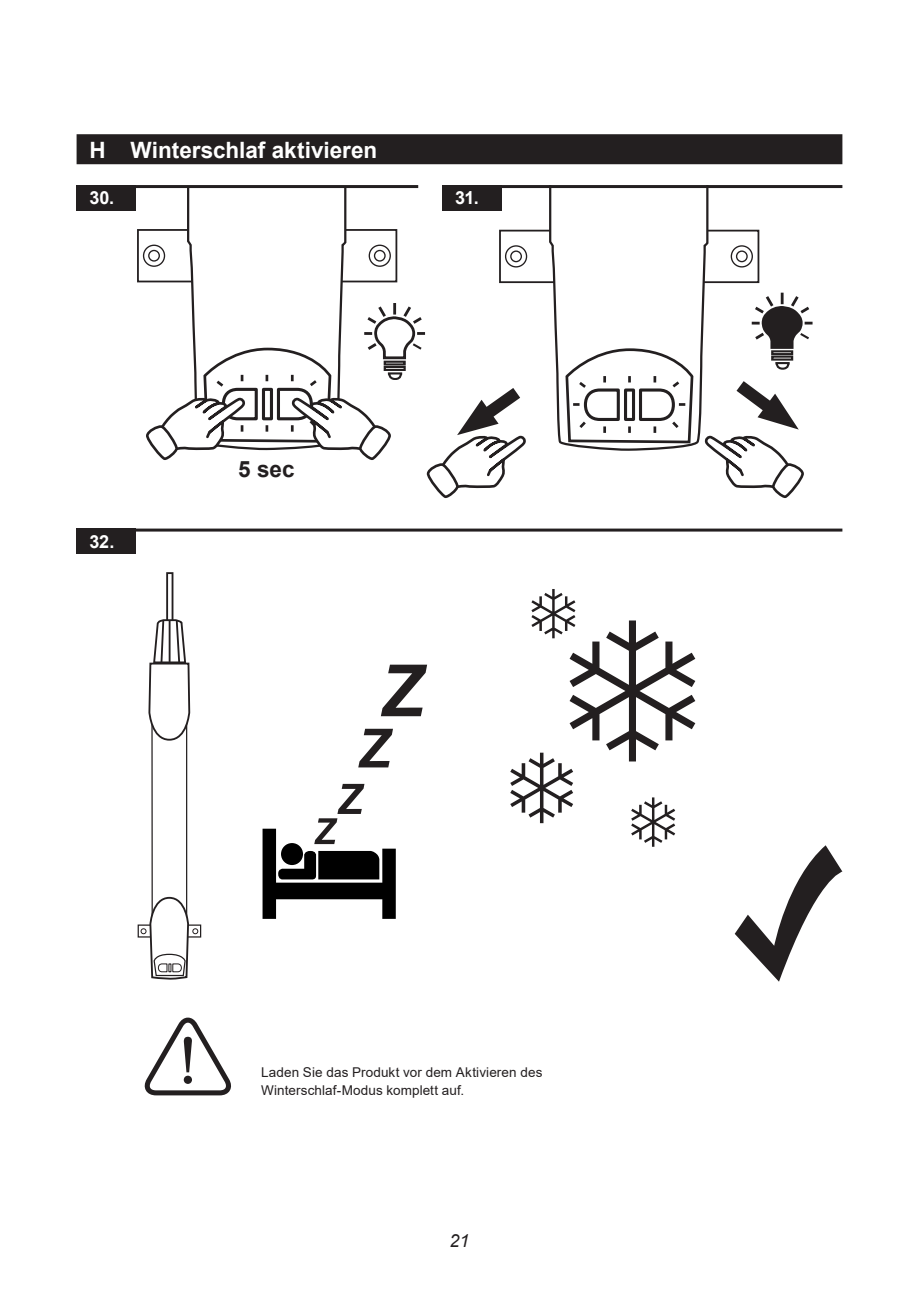
<style>
.page{position:relative;width:919px;height:1289px;background:#fff}
.page>*{position:absolute;margin:0;border:0;box-sizing:border-box;transform-origin:0 0}
._01_Headline_0S_Seit{font:700 22.5px "Arial";color:#fff}
._03_Text_an_Bildern{font:700 22.5px "Arial";color:#231f20}
._02_Subline__Nummern{font:700 18px "Arial";color:#fff}
.t1{font:italic 18px "Arial";color:#231f20}
.Fließtext{font:13.5px/18px "Arial";letter-spacing:.005em;color:#231f20}
</style>
<div class="page">
<div style="left:138px;top:924px;width:63px;height:13px;border:1px solid #231f20"></div>
<svg style="left:734px;top:845px;width:108px;height:136px"></svg>
<svg style="left:262px;top:783px;width:134px;height:135px"></svg>
<svg style="left:358px;top:728px;width:35px;height:39px"></svg>
<svg style="left:381px;top:664px;width:46px;height:52px"></svg>
<div style="left:143px;top:244px;width:22px;height:23px;border:1px solid #231f20;border-radius:50%"></div>
<div style="left:77px;top:134px;width:765px;height:30px;background:#231f20"></div>
<hr style="left:77px;top:185px;width:341px;height:3px;background:#231f20">
<div style="left:77px;top:185px;width:59px;height:25px;background:#231f20"></div>
<hr style="left:442px;top:185px;width:400px;height:3px;background:#231f20">
<hr style="left:77px;top:528px;width:765px;height:3px;background:#231f20">
<div style="left:77px;top:528px;width:59px;height:26px;background:#231f20"></div>
<svg style="left:548px;top:188px;width:264px;height:310px"></svg>
<svg style="left:146px;top:187px;width:387px;height:311px"></svg>
<svg style="left:141px;top:572px;width:90px;height:524px"></svg>
<p class="_01_Headline_0S_Seit" style="left:89px;top:134px;width:289px">H Winterschlaf aktivieren</p>
<p class="_02_Subline__Nummern" style="left:89px;top:185px;width:26px">30.</p>
<p class="_02_Subline__Nummern" style="left:455px;top:185px;width:25px">31.</p>
<p class="_02_Subline__Nummern" style="left:89px;top:529px;width:27px">32.</p>
<p class="_03_Text_an_Bildern" style="left:238px;top:453px;width:58px">5 sec</p>
<p class="Fließtext" style="left:261px;top:1063px;width:283px">Laden Sie das Produkt vor dem Aktivieren des<br>Winterschlaf-Modus komplett auf.</p>
<h2 class="t1" style="left:449px;top:1228px;width:22px">21</h2>
</div>
